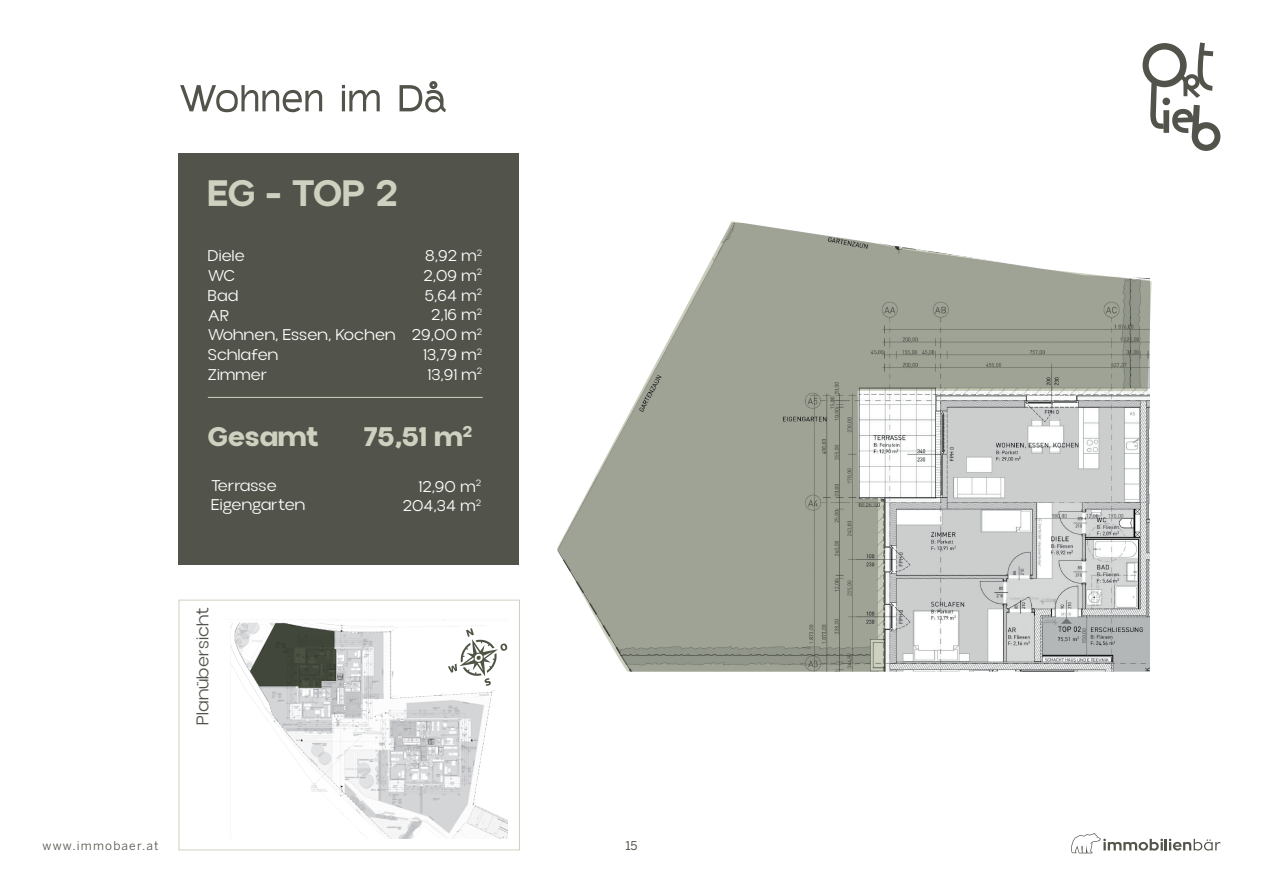
<style>
.page{position:relative;width:1263px;height:893px;background:#fff}
.page>*{position:absolute;margin:0;border:0;box-sizing:border-box;transform-origin:0 0}
.t1{font:600 39px "Aloevera Display";color:#cfd1c0}
.t2{font:700 28.5px "Aloevera Display";letter-spacing:.01em;color:#cfd1c0}
.t3{font:300 18px "Aloevera Display";letter-spacing:.01em;color:#52544b}
.t4{font:300 16.5px/19.8px "Aloevera Display";letter-spacing:.01em;color:#fff}
.t5{font:12px "Benton Sans";letter-spacing:.1em;color:#52544b}
.t6{font:12px "Benton Sans";color:#52544b}
</style>
<div class="page">
<svg style="left:1071px;top:833px;width:149px;height:20px"></svg>
<div style="left:179px;top:600px;width:341px;height:250px;border:1px solid #cfd1c0"></div>
<div style="left:179px;top:154px;width:340px;height:411px;background:#52544b"></div>
<svg style="left:1142px;top:43px;width:78px;height:108px"></svg>
<hr style="left:208px;top:397px;width:275px;height:1px;background:#cfd1c0">
<svg style="left:180px;top:85px;width:142px;height:27px"></svg>
<svg style="left:342px;top:85px;width:38px;height:26px"></svg>
<svg style="left:399px;top:81px;width:47px;height:31px"></svg>
<img style="left:230px;top:622px;width:277px;height:217px">
<svg style="left:448px;top:628px;width:59px;height:58px"></svg>
<svg style="left:557px;top:221px;width:594px;height:451px;fill:#9fa395"></svg>
<svg style="left:250px;top:623px;width:86px;height:65px;background:#64685e"></svg>
<h1 class="t1" style="left:208px;top:171px;width:191px">EG - TOP 2</h1>
<p class="t4" style="left:208px;top:246px;width:189px">Diele<br>WC<br>Bad<br>AR<br>Wohnen, Essen, Kochen<br>Schlafen<br>Zimmer</p>
<p class="t4" style="left:412px;top:246px;width:72px;text-align:right">8,92 m<sup>2<br></sup>2,09 m<sup>2<br></sup>5,64 m<sup>2<br></sup>2,16 m<sup>2<br></sup>29,00 m<sup>2<br></sup>13,79 m<sup>2<br></sup>13,91 m<sup>2</sup></p>
<h2 class="t2" style="left:208px;top:420px;width:113px">Gesamt</h2>
<h2 class="t2" style="left:364px;top:420px;width:110px">75,51 m<sup>2</sup></h2>
<p class="t4" style="left:211px;top:475px;width:96px">Terrasse<br>Eigengarten</p>
<p class="t3" style="left:193px;top:725px;width:120px;rotate:-90deg">Planübersicht</p>
<p class="t4" style="left:403px;top:476px;width:80px;text-align:right">12,90 m<sup>2<br></sup>204,34 m<sup>2</sup></p>
<p class="t5" style="left:43px;top:839px;width:118px">www.immobaer.at</p>
<p class="t6" style="left:625px;top:839px;width:14px">15</p>
</div>
